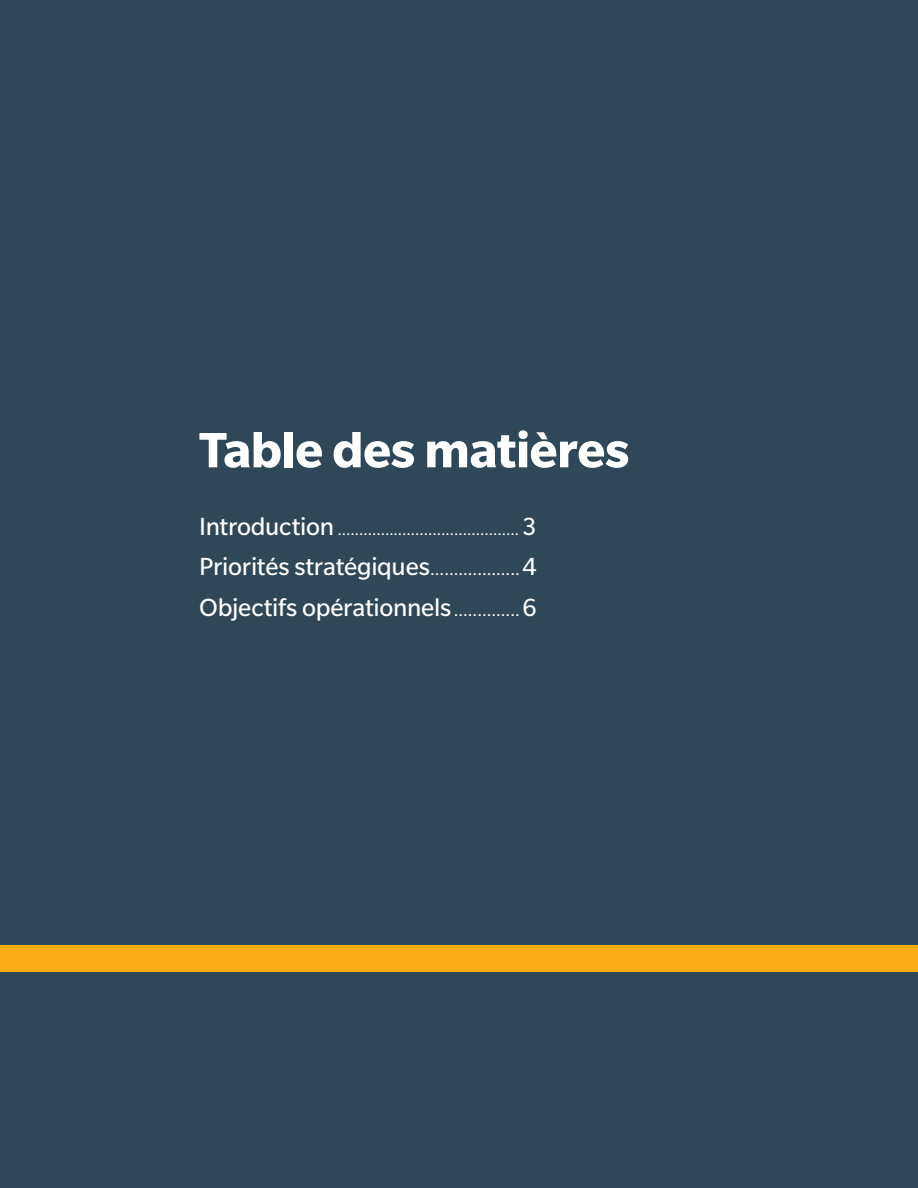
<style>
.page{position:relative;width:918px;height:1188px;background:#2e485a}
.page>*{position:absolute;margin:0;border:0;box-sizing:border-box;transform-origin:0 0}
.t1{font:700 54px "Slate Std";letter-spacing:-.01em;color:#fff}
.t2{font:27px/40.5px "Slate Std";letter-spacing:-.01em;color:#fff}
.t3{font:16.5px "Slate Std";color:#fff}
.s1{font-size:27px}
.s2{font-size:18px}
</style>
<div class="page">
<div style="left:0;top:945px;width:918px;height:27px;background:#fbad18"></div>
<h1 class="t1" style="left:199px;top:421px;width:432px">Table des matières</h1>
<p class="t3" style="left:199px;top:521px;width:339px"><span class="s1">Introduction</span> .......................................... <span class="s1">3</span></p>
<p class="t2" style="left:199px;top:546px;width:339px">Priorités stratégiques<span class="s2">...................</span>4<br>Objectifs opérationnels<span class="s2">..............</span>6</p>
</div>
